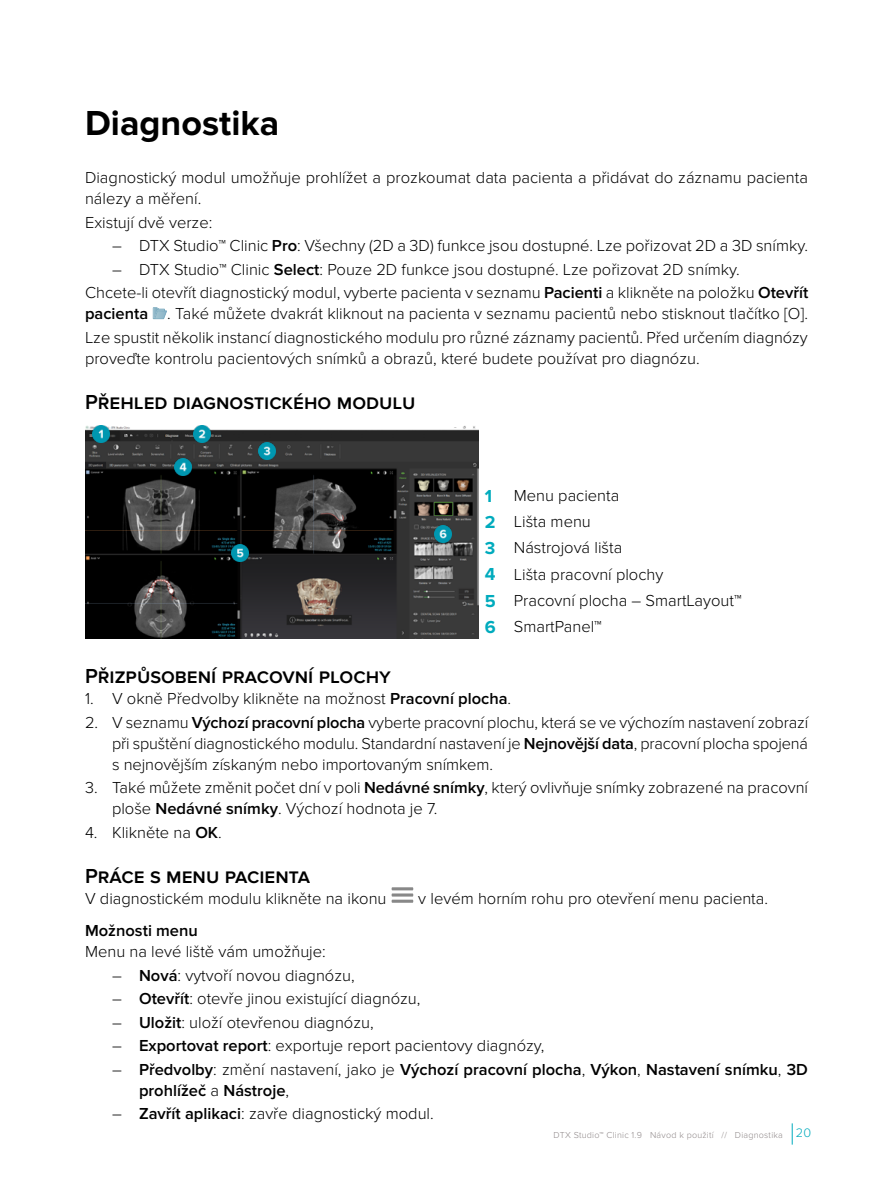
<style>
.page{position:relative;width:893px;height:1191px;background:#fff}
.page>*{position:absolute;margin:0;border:0;box-sizing:border-box;transform-origin:0 0}
.t1{font:700 36px "Proxima Nova";color:#000}
.t2{font:600 21px "Proxima Nova";color:#000}
.t3{font:300 16.5px/26.2px "Proxima Nova";color:#000}
.t4{font:600 16.5px/21px "Proxima Nova";color:#000}
.t5{font:300 9px "Proxima Nova";letter-spacing:.025em;color:#8f8889}
.s1{font-weight:600}
.s2{font-weight:700;font-size:18px;color:#00abbd}
.s3{font-weight:300}
.s4{font-size:12.75px;color:#00abbd}
</style>
<div class="page">
<svg style="left:792px;top:1123px;width:1px;height:21px"></svg>
<svg style="left:153px;top:307px;width:14px;height:12px"></svg>
<img style="left:85px;top:425px;width:394px;height:213px">
<svg style="left:392px;top:887px;width:21px;height:15px"></svg>
<img style="left:92px;top:426px;width:17px;height:17px">
<img style="left:194px;top:426px;width:17px;height:17px">
<img style="left:258px;top:442px;width:17px;height:17px">
<img style="left:174px;top:458px;width:17px;height:17px">
<img style="left:231px;top:545px;width:17px;height:17px">
<img style="left:434px;top:525px;width:17px;height:17px">
<h1 class="t1" style="left:85px;top:102px;width:196px">Diagnostika</h1>
<p class="t3" style="left:85px;top:167px;width:724px;line-height:21px">Diagnostický modul umožňuje prohlížet a prozkoumat data pacienta a přidávat do záznamu pacienta nálezy a měření.</p>
<p class="t3" style="left:85px;top:209px;width:129px">Existují dvě verze:</p>
<p class="t3" style="left:112px;top:233px;width:697px">– DTX Studio™ Clinic <span class="s1">Pro</span>: Všechny (2D a 3D) funkce jsou dostupné. Lze pořizovat 2D a 3D snímky.</p>
<p class="t3" style="left:85px;top:258px;width:725px;line-height:23.5px;text-indent:27px">– DTX Studio™ Clinic <span class="s1">Select</span>: Pouze 2D funkce jsou dostupné. Lze pořizovat 2D snímky.<br>Chcete-li otevřít diagnostický modul, vyberte pacienta v seznamu <span class="s1">Pacienti</span> a klikněte na položku <span class="s1">Otevřít</span></p>
<p class="t3" style="left:85px;top:302px;width:724px;line-height:23.5px"><span class="s1">pacienta</span> . Také můžete dvakrát kliknout na pacienta v seznamu pacientů nebo stisknout tlačítko [O].<br>Lze spustit několik instancí diagnostického modulu pro různé záznamy pacientů. Před určením diagnózy</p>
<p class="t3" style="left:85px;top:345px;width:616px">proveďte kontrolu pacientových snímků a obrazů, které budete používat pro diagnózu.</p>
<p class="t2" style="left:85px;top:389px;width:332px">Přehled diagnostického modulu</p>
<p class="t3" style="left:485px;top:482px;width:258px"><span class="s2">1</span> Menu pacienta<br><span class="s2">2</span> Lišta menu<br><span class="s2">3</span> Nástrojová lišta<br><span class="s2">4</span> Lišta pracovní plochy<br><span class="s2">5</span> Pracovní plocha – SmartLayout™<br><span class="s2">6</span> SmartPanel™</p>
<p class="t2" style="left:85px;top:664px;width:306px">Přizpůsobení pracovní plochy</p>
<p class="t3" style="left:85px;top:686px;width:428px">1. V okně Předvolby klikněte na možnost <span class="s1">Pracovní plocha</span>.</p>
<p class="t3" style="left:112px;top:712px;width:698px;line-height:21px;text-align:justify;text-indent:-27px">2. V seznamu <span class="s1">Výchozí pracovní plocha</span> vyberte pracovní plochu, která se ve výchozím nastavení zobrazí při spuštění diagnostického modulu. Standardní nastavení je <span class="s1">Nejnovější data</span>, pracovní plocha spojená s nejnovějším získaným nebo importovaným snímkem.</p>
<p class="t3" style="left:112px;top:777px;width:697px;line-height:21px;text-indent:-27px">3. Také můžete změnit počet dní v poli <span class="s1">Nedávné snímky</span>, který ovlivňuje snímky zobrazené na pracovní ploše <span class="s1">Nedávné snímky</span>. Výchozí hodnota je 7.</p>
<p class="t3" style="left:85px;top:819px;width:138px">4. Klikněte na <span class="s1">OK</span>.</p>
<p class="t2" style="left:85px;top:863px;width:227px">Práce s menu pacienta</p>
<p class="t3" style="left:85px;top:885px;width:303px">V diagnostickém modulu klikněte na ikonu</p>
<p class="t3" style="left:418px;top:885px;width:351px">v levém horním rohu pro otevření menu pacienta.</p>
<p class="t4" style="left:85px;top:920px;width:114px">Možnosti menu</p>
<p class="t3" style="left:85px;top:938px;width:242px">Menu na levé liště vám umožňuje:</p>
<p class="t3" style="left:112px;top:962px;width:244px">– <span class="s1">Nová</span>: vytvoří novou diagnózu,</p>
<p class="t3" style="left:112px;top:985px;width:310px">– <span class="s1">Otevřít</span>: otevře jinou existující diagnózu,</p>
<p class="t3" style="left:112px;top:1009px;width:263px">– <span class="s1">Uložit</span>: uloží otevřenou diagnózu,</p>
<p class="t3" style="left:112px;top:1033px;width:434px">– <span class="s1">Exportovat report</span>: exportuje report pacientovy diagnózy,</p>
<p class="t4" style="left:139px;top:1059px;width:670px;text-indent:-27px"><span class="s3">–</span> Předvolby<span class="s3">: změní nastavení, jako je</span> Výchozí pracovní plocha<span class="s3">,</span> Výkon<span class="s3">,</span> Nastavení snímku<span class="s3">,</span> 3D prohlížeč <span class="s3">a</span> Nástroje<span class="s3">,</span></p>
<p class="t3" style="left:112px;top:1101px;width:323px">– <span class="s1">Zavřít aplikaci</span>: zavře diagnostický modul.</p>
<p class="t5" style="left:554px;top:1129px;width:259px">DTX Studio™ Clinic 1.9 Návod k použití // Diagnostika <span class="s4">20</span></p>
</div>
